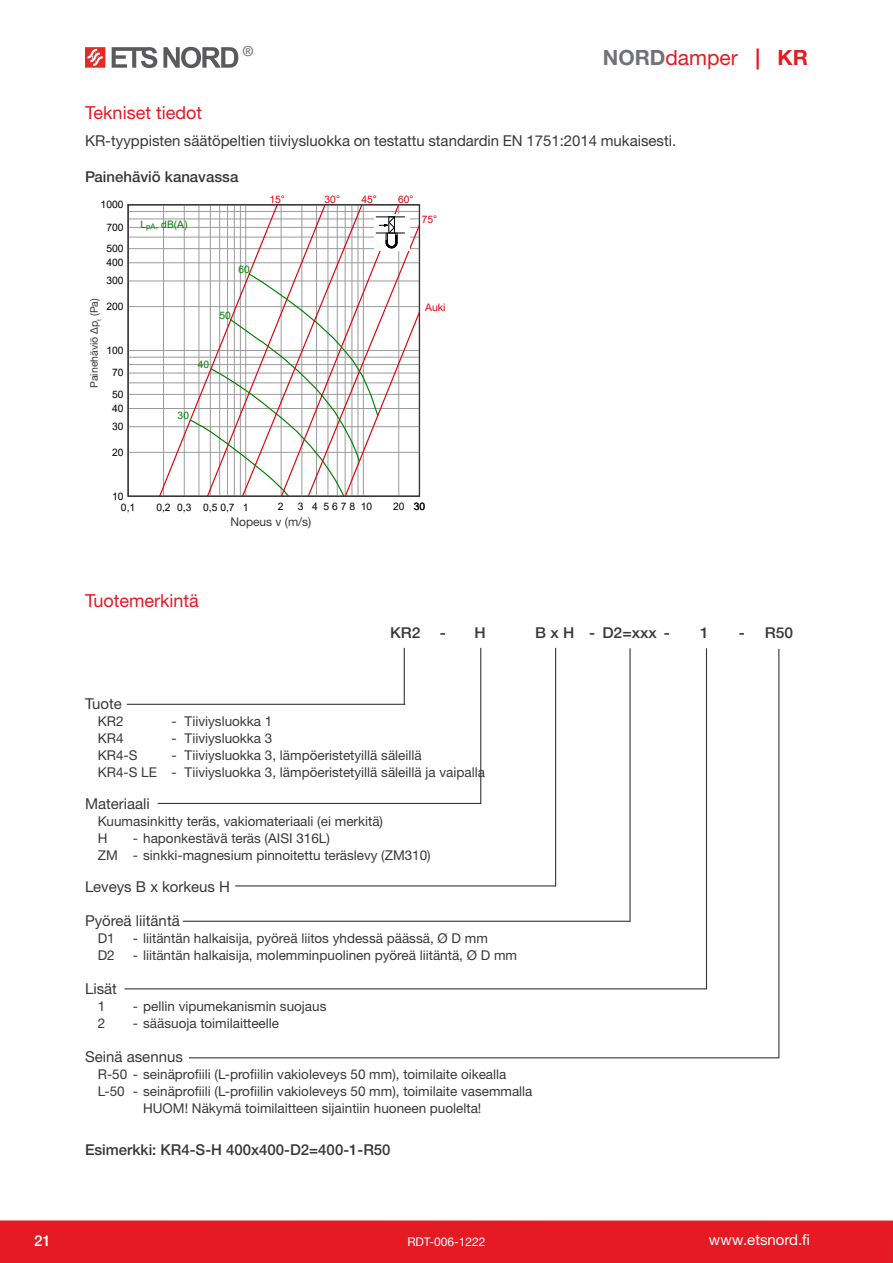
<style>
.page{position:relative;width:893px;height:1263px;background:#fff}
.page>*{position:absolute;margin:0;border:0;box-sizing:border-box;transform-origin:0 0}
.t1{font:21px "Helvetica Neue LTW1 G";color:#e51a23}
.Pealkiri{font:18px "Helvetica Neue LTW1 G";color:#e51a23}
.Tekst{font:15px "Helvetica Neue LTW1 G";color:#383839}
.Markeering-kiri{font:15px "Helvetica Neue LTW1 G";color:#383839}
.Näidis{font:500 15px "Helvetica Neue LTW1 G";color:#383839}
.Näidis-center{font:500 15px "Helvetica Neue LTW1 G";color:#383839;scale:1.04 1}
.t2{font:15px "Helvetica Neue LTW1 G";color:#fff}
.t3{font:500 15px "Helvetica Neue LTW1 G";color:#fff}
.t4{font:500 13.95px "Helvetica Neue LTW1 G";color:#717275}
.Markeering-lisa-cent{font:13.5px "Helvetica Neue LTW1 G";color:#383839}
.Markeering-lisa-left{font:13.5px "Helvetica Neue LTW1 G";color:#383839}
.Markeering-lisa{font:13.5px "Helvetica Neue LTW1 G";color:#383839}
.t5{font:12px "Helvetica Neue LTW1 G";color:#fff}
.Graafiku_tekst{font:12px "Helvetica Neue LTW1 G";color:#383839}
.t6{font:11.25px "Arial";color:#000}
.graafik{font:10.5px "Helvetica Neue LTW1 G";color:#383839}
.Graafiku_tekst-2{font:10.5px "Helvetica Neue LTW1 G";color:#e10008}
.t7{font:10.35px "Arial";color:#000}
.t8{font:10.35px "Arial";color:#e10008}
.t9{font:10.35px "Arial";color:#008000}
.t10{font:10.35px "Arial";color:#000}
.t11{font:10.35px "Arial";color:#e10008}
.t12{font:10.35px "Arial";color:#008000}
.s1{font-weight:700;color:#717275}
.s2{font-weight:700}
.s3{font-style:inherit}
</style>
<div class="page">
<div style="left:0;top:1220px;width:893px;height:43px;background:#e51a23"></div>
<svg style="left:112px;top:47px;width:45px;height:21px"></svg>
<svg style="left:163px;top:47px;width:75px;height:21px"></svg>
<svg style="left:85px;top:47px;width:20px;height:21px"></svg>
<svg style="left:128px;top:204px;width:291px;height:292px"></svg>
<hr style="left:127px;top:704px;width:278px;height:1px;background:#383839">
<hr style="left:404px;top:648px;width:1px;height:57px;background:#383839">
<hr style="left:158px;top:803px;width:323px;height:1px;background:#383839">
<hr style="left:480px;top:648px;width:1px;height:156px;background:#383839">
<hr style="left:235px;top:885px;width:321px;height:1px;background:#383839">
<hr style="left:555px;top:648px;width:1px;height:238px;background:#383839">
<hr style="left:183px;top:921px;width:447px;height:1px;background:#383839">
<hr style="left:629px;top:648px;width:2px;height:274px;background:#383839">
<hr style="left:124px;top:988px;width:583px;height:1px;background:#383839">
<hr style="left:706px;top:648px;width:1px;height:341px;background:#383839">
<hr style="left:189px;top:1057px;width:590px;height:1px;background:#383839">
<hr style="left:778px;top:649px;width:1px;height:409px;background:#383839">
<p class="t4" style="left:242px;top:43px;width:13px">®</p>
<p class="t1" style="left:603px;top:44px;width:207px"><span class="s1">NORD</span>damper <span class="s2">| KR</span></p>
<p class="Pealkiri" style="left:85px;top:102px;width:118px">Tekniset tiedot</p>
<p class="Tekst" style="left:85px;top:131px;width:593px">KR-tyyppisten säätöpeltien tiiviysluokka on testattu standardin EN 1751:2014 mukaisesti.</p>
<p class="Näidis" style="left:85px;top:168px;width:155px">Painehäviö kanavassa</p>
<p class="t7" style="left:101px;top:197px;width:24px">1000</p>
<p class="t7" style="left:106px;top:220px;width:19px">700</p>
<p class="t7" style="left:106px;top:241px;width:19px">500</p>
<p class="t7" style="left:106px;top:255px;width:19px">400</p>
<p class="t7" style="left:106px;top:273px;width:19px">300</p>
<p class="t6" style="left:79px;top:408px;width:116px;rotate:-90deg">Pressure drop p<sub>t</sub> (Pa)</p>
<p class="graafik" style="left:88px;top:388px;width:91px;rotate:-90deg">Painehäviö ∆p<sub>t</sub> (Pa)</p>
<p class="t7" style="left:106px;top:299px;width:19px">200</p>
<p class="t7" style="left:106px;top:343px;width:19px">100</p>
<p class="t7" style="left:112px;top:366px;width:13px">70</p>
<p class="t7" style="left:112px;top:387px;width:13px">50</p>
<p class="t7" style="left:112px;top:401px;width:13px">40</p>
<p class="t7" style="left:112px;top:419px;width:13px">30</p>
<p class="t7" style="left:112px;top:445px;width:13px">20</p>
<p class="t7" style="left:112px;top:489px;width:13px">10</p>
<p class="t9" style="left:140px;top:217px;width:49px">L<sub>pA</sub>, dB(A)</p>
<p class="t9" style="left:239px;top:262px;width:13px">60</p>
<p class="t9" style="left:219px;top:308px;width:13px">50</p>
<p class="t12" style="left:198px;top:357px;width:13px">4<span class="s3">0</span></p>
<p class="t12" style="left:178px;top:408px;width:13px">3<span class="s3">0</span></p>
<p class="t8" style="left:269px;top:192px;width:17px">15°</p>
<p class="t8" style="left:325px;top:192px;width:17px">30°</p>
<p class="t8" style="left:398px;top:192px;width:17px">60°</p>
<p class="t8" style="left:361px;top:192px;width:17px">45°</p>
<p class="t8" style="left:422px;top:212px;width:17px">75°</p>
<p class="t11" style="left:422px;top:299px;width:27px">Open</p>
<p class="Graafiku_tekst-2" style="left:425px;top:301px;width:22px">Auki</p>
<p class="t7" style="left:278px;top:500px;width:7px">2</p>
<p class="t10" style="left:298px;top:500px;width:76px">3 4 5 6 7 8 10</p>
<p class="t7" style="left:121px;top:501px;width:16px">0,1</p>
<p class="t7" style="left:156px;top:501px;width:94px">0,2 0,3 0,5 0,7 1</p>
<p class="t7" style="left:393px;top:500px;width:34px">20 30</p>
<p class="Pealkiri" style="left:85px;top:589px;width:115px">Tuotemerkintä</p>
<p class="t6" style="left:232px;top:512px;width:85px">Air velocity (m/s)</p>
<p class="Graafiku_tekst" style="left:230px;top:514px;width:82px">Nopeus v (m/s)</p>
<p class="Näidis-center" style="left:390px;top:624px;width:31px">KR2</p>
<p class="Näidis-center" style="left:440px;top:624px;width:7px">-</p>
<p class="Näidis-center" style="left:474px;top:624px;width:12px">H</p>
<p class="Näidis-center" style="left:535px;top:624px;width:39px">B x H</p>
<p class="Näidis-center" style="left:589px;top:624px;width:7px">-</p>
<p class="Näidis-center" style="left:602px;top:624px;width:54px">D2=xxx</p>
<p class="Näidis-center" style="left:664px;top:624px;width:7px">-</p>
<p class="Näidis-center" style="left:700px;top:624px;width:10px">1</p>
<p class="Näidis-center" style="left:739px;top:624px;width:7px">-</p>
<p class="Näidis-center" style="left:765px;top:624px;width:29px">R50</p>
<p class="Markeering-kiri" style="left:85px;top:694px;width:38px">Tuote</p>
<p class="Markeering-lisa" style="left:98px;top:712px;width:27px">KR2</p>
<p class="Markeering-lisa-cent" style="left:171px;top:712px;width:7px">-</p>
<p class="Markeering-lisa-left" style="left:184px;top:712px;width:89px">Tiiviysluokka 1</p>
<p class="Markeering-lisa" style="left:98px;top:729px;width:27px">KR4</p>
<p class="Markeering-lisa-cent" style="left:171px;top:729px;width:7px">-</p>
<p class="Markeering-lisa-left" style="left:184px;top:729px;width:89px">Tiiviysluokka 3</p>
<p class="Markeering-lisa" style="left:98px;top:746px;width:41px">KR4-S</p>
<p class="Markeering-lisa-cent" style="left:171px;top:746px;width:7px">-</p>
<p class="Markeering-lisa-left" style="left:184px;top:746px;width:239px">Tiiviysluokka 3, lämpöeristetyillä säleillä</p>
<p class="Markeering-lisa" style="left:98px;top:763px;width:61px">KR4-S LE</p>
<p class="Markeering-lisa-cent" style="left:171px;top:763px;width:7px">-</p>
<p class="Markeering-lisa-left" style="left:184px;top:763px;width:302px">Tiiviysluokka 3, lämpöeristetyillä säleillä ja vaipalla</p>
<p class="Markeering-kiri" style="left:85px;top:794px;width:66px">Materiaali</p>
<p class="Markeering-lisa" style="left:98px;top:812px;width:287px">Kuumasinkitty teräs, vakiomateriaali (ei merkitä)</p>
<p class="Markeering-lisa" style="left:98px;top:829px;width:11px">H</p>
<p class="Markeering-lisa-cent" style="left:133px;top:829px;width:199px">- haponkestävä teräs (AISI 316L)</p>
<p class="Markeering-lisa" style="left:98px;top:846px;width:22px">ZM</p>
<p class="Markeering-lisa-cent" style="left:133px;top:846px;width:300px">- sinkki-magnesium pinnoitettu teräslevy (ZM310)</p>
<p class="Markeering-kiri" style="left:85px;top:877px;width:147px">Leveys B x korkeus H</p>
<p class="Markeering-kiri" style="left:85px;top:911px;width:96px">Pyöreä liitäntä</p>
<p class="Markeering-lisa" style="left:98px;top:929px;width:19px">D1</p>
<p class="Markeering-lisa-cent" style="left:133px;top:929px;width:357px">- liitäntän halkaisija, pyöreä liitos yhdessä päässä, Ø D mm</p>
<p class="Markeering-lisa" style="left:98px;top:946px;width:19px">D2</p>
<p class="Markeering-lisa-cent" style="left:133px;top:946px;width:386px">- liitäntän halkaisija, molemminpuolinen pyöreä liitäntä, Ø D mm</p>
<p class="Markeering-kiri" style="left:85px;top:979px;width:33px">Lisät</p>
<p class="Markeering-lisa" style="left:98px;top:997px;width:9px">1</p>
<p class="Markeering-lisa-cent" style="left:133px;top:997px;width:195px">- pellin vipumekanismin suojaus</p>
<p class="Markeering-lisa" style="left:98px;top:1014px;width:9px">2</p>
<p class="Markeering-lisa-cent" style="left:133px;top:1014px;width:148px">- sääsuoja toimilaitteelle</p>
<p class="Markeering-kiri" style="left:85px;top:1047px;width:99px">Seinä asennus</p>
<p class="Markeering-lisa" style="left:98px;top:1065px;width:410px">R-50 - seinäprofiili (L-profiilin vakioleveys 50 mm), toimilaite oikealla</p>
<p class="Markeering-lisa" style="left:98px;top:1082px;width:28px">L-50</p>
<p class="Markeering-lisa-cent" style="left:133px;top:1082px;width:401px">- seinäprofiili (L-profiilin vakioleveys 50 mm), toimilaite vasemmalla</p>
<p class="Markeering-lisa-left" style="left:143px;top:1099px;width:340px">HUOM! Näkymä toimilaitteen sijaintiin huoneen puolelta!</p>
<p class="Näidis" style="left:85px;top:1140px;width:307px">Esimerkki: KR4-S-H 400x400-D2=400-1-R50</p>
<p class="t3" style="left:34px;top:1232px;width:18px">21</p>
<p class="t5" style="left:407px;top:1234px;width:80px">RDT-006-1222</p>
<p class="t2" style="left:709px;top:1230px;width:103px">www.etsnord.fi</p>
</div>
